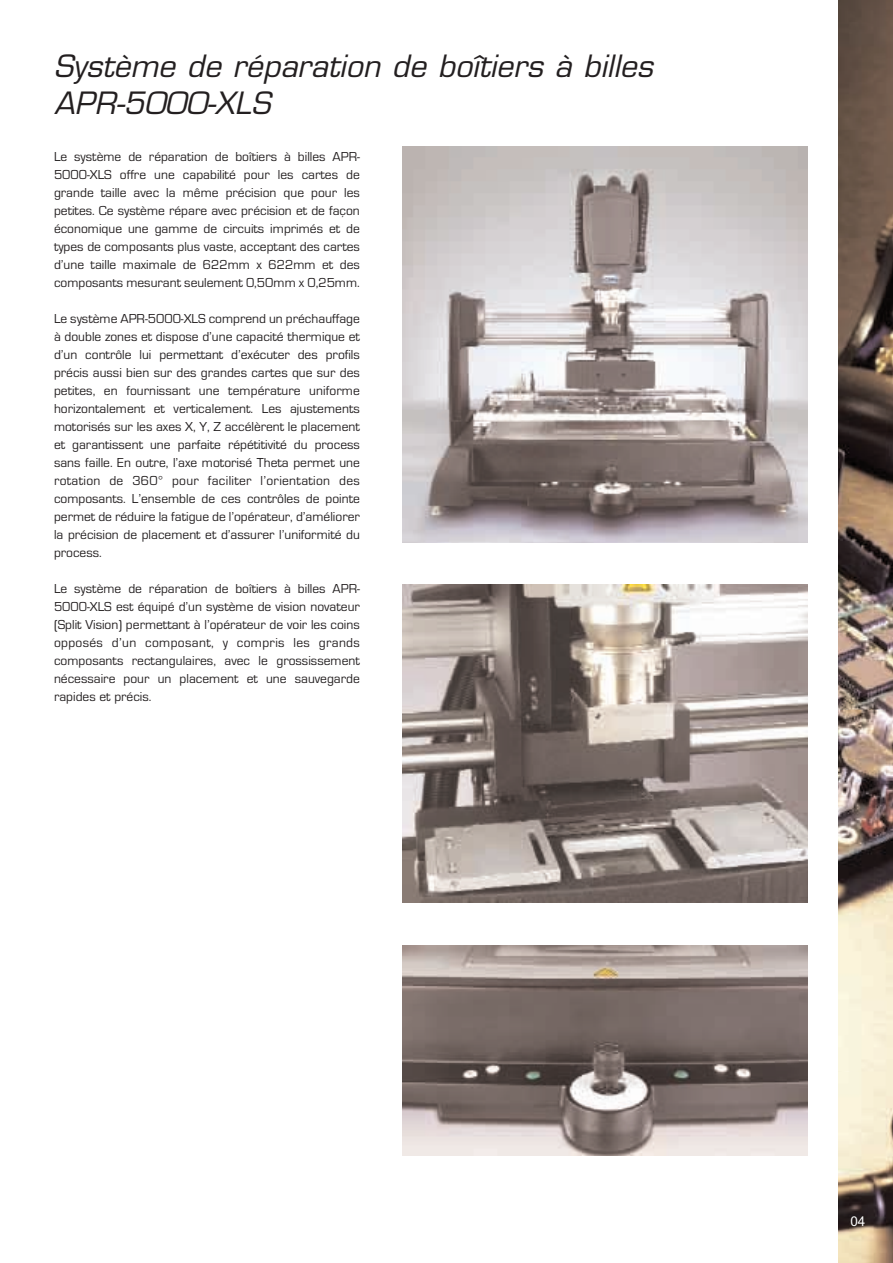
<style>
.page{position:relative;width:893px;height:1263px;background:#fff}
.page>*{position:absolute;margin:0;border:0;box-sizing:border-box;transform-origin:0 0}
.t1{font:italic 30px/37.5px "Eurostile";letter-spacing:.005em;color:#231f20}
.t2{font:13.5px/18px "Eurostile";color:#231f20;text-align:justify}
.t3{font:13.5px "Arial";color:#fff}
</style>
<div class="page">
<img style="left:403px;top:146px;width:405px;height:397px">
<img style="left:403px;top:584px;width:405px;height:318px">
<img style="left:403px;top:945px;width:405px;height:210px">
<img style="left:839px;top:0;width:54px;height:1263px">
<h1 class="t1" style="left:54px;top:50px;width:600px">Système de réparation de boîtiers à billes<br>APR-5000-XLS</h1>
<p class="t2" style="left:54px;top:147px;width:307px">Le système de réparation de boîtiers à billes APR-5000-XLS offre une capabilité pour les cartes de grande taille avec la même précision que pour les petites. Ce système répare avec précision et de façon économique une gamme de circuits imprimés et de types de composants plus vaste, acceptant des cartes d’une taille maximale de 622mm x 622mm et des composants mesurant seulement 0,50mm x 0,25mm.</p>
<p class="t2" style="left:54px;top:309px;width:307px">Le système APR-5000-XLS comprend un préchauffage à double zones et dispose d’une capacité thermique et d’un contrôle lui permettant d’exécuter des profils précis aussi bien sur des grandes cartes que sur des petites, en fournissant une température uniforme horizontalement et verticalement. Les ajustements motorisés sur les axes X, Y, Z accélèrent le placement et garantissent une parfaite répétitivité du process sans faille. En outre, l’axe motorisé Theta permet une rotation de 360° pour faciliter l’orientation des composants. L’ensemble de ces contrôles de pointe permet de réduire la fatigue de l’opérateur, d’améliorer la précision de placement et d’assurer l’uniformité du process.</p>
<p class="t2" style="left:54px;top:579px;width:307px">Le système de réparation de boîtiers à billes APR-5000-XLS est équipé d’un système de vision novateur (Split Vision) permettant à l’opérateur de voir les coins opposés d’un composant, y compris les grands composants rectangulaires, avec le grossissement nécessaire pour un placement et une sauvegarde rapides et précis.</p>
<p class="t3" style="left:850px;top:1214px;width:17px">04</p>
</div>
